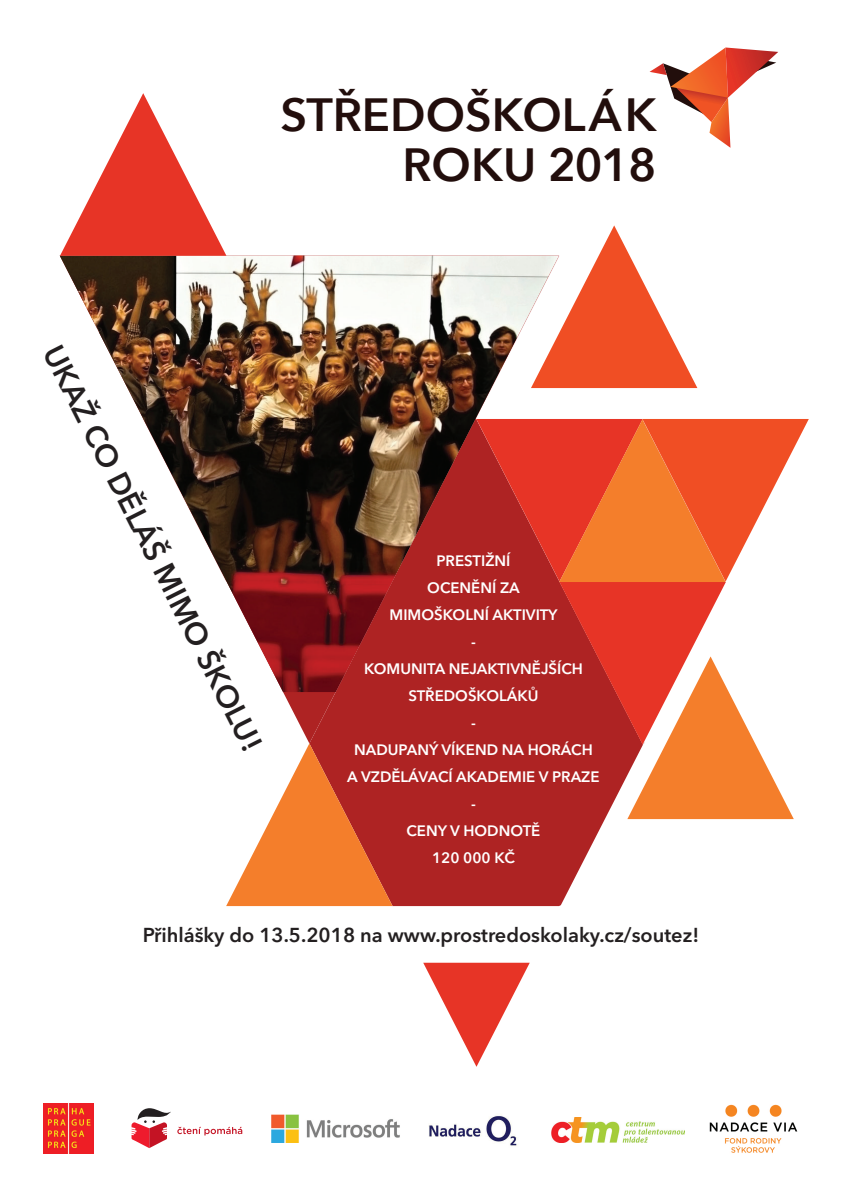
<style>
.page{position:relative;width:842px;height:1191px;background:#fff}
.page>*{position:absolute;margin:0;border:0;box-sizing:border-box;transform-origin:0 0}
.t1{font:600 46.5px/49.4px "Avenir Next";color:#220e0c;text-align:right}
.t2{font:600 30px "Avenir Next LT Pro";color:#231f20}
.t3{font:600 20px "Avenir Next LT Pro";color:#231f20}
.t4{font:600 15px/26.9px "Avenir Next LT Pro";color:#fff;text-align:center}
</style>
<div class="page">
<svg style="left:393px;top:743px;width:251px;height:163px;fill:#ae2323"></svg>
<svg style="left:283px;top:692px;width:193px;height:51px;background:#b33232"></svg>
<img style="left:60px;top:255px;width:499px;height:437px">
<svg style="left:226px;top:743px;width:167px;height:163px"></svg>
<svg style="left:60px;top:93px;width:166px;height:163px"></svg>
<svg style="left:423px;top:962px;width:107px;height:104px"></svg>
<svg style="left:649px;top:47px;width:129px;height:101px"></svg>
<svg style="left:476px;top:419px;width:333px;height:400px"></svg>
<svg style="left:531px;top:225px;width:166px;height:163px"></svg>
<img style="left:551px;top:1117px;width:133px;height:25px">
<img style="left:428px;top:1114px;width:89px;height:33px">
<img style="left:43px;top:1103px;width:50px;height:50px">
<svg style="left:132px;top:1108px;width:39px;height:40px"></svg>
<svg style="left:177px;top:1126px;width:65px;height:9px"></svg>
<img style="left:272px;top:1114px;width:128px;height:28px">
<img style="left:709px;top:1104px;width:89px;height:49px">
<h1 class="t1" style="left:280px;top:90px;width:378px">STŘEDOŠKOLÁK<br>ROKU 2018</h1>
<h2 class="t2" style="left:67px;top:339px;width:451px;rotate:63deg">UKAŽ CO DĚLÁŠ MIMO ŠKOLU!</h2>
<p class="t4" style="left:347px;top:547px;width:254px">PRESTIŽNÍ<br>OCENĚNÍ ZA<br>MIMOŠKOLNÍ AKTIVITY<br>-<br>KOMUNITA NEJAKTIVNĚJŠÍCH<br>STŘEDOŠKOLÁKŮ<br>-<br>NADUPANÝ VÍKEND NA HORÁCH<br>A VZDĚLÁVACÍ AKADEMIE V PRAZE -<br>CENY V HODNOTĚ<br>120 000 KČ</p>
<h3 class="t3" style="left:143px;top:922px;width:558px">Přihlášky do 13.5.2018 na www.prostredoskolaky.cz/soutez!</h3>
</div>
